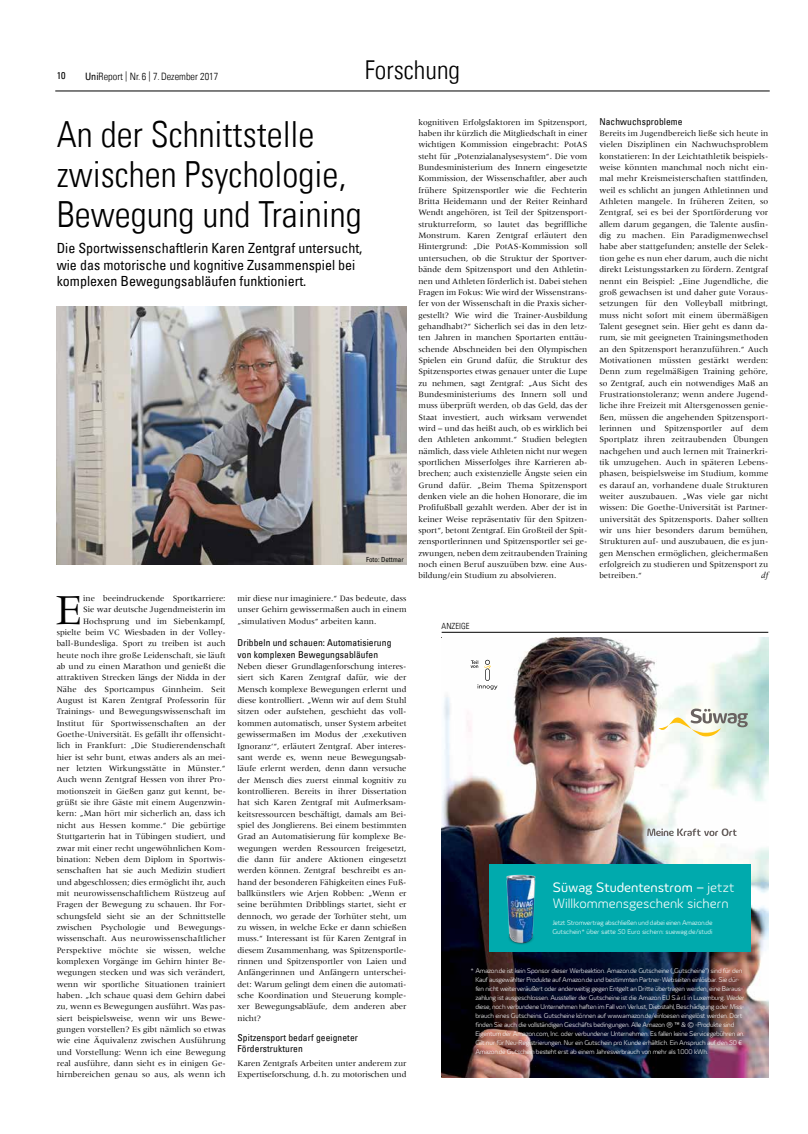
<style>
.page{position:relative;width:808px;height:1134px;background:#fff}
.page>*{position:absolute;margin:0;border:0;box-sizing:border-box;transform-origin:0 0}
.t1{font:44.3px "Meridien";color:#000}
.t2{font:36px/40px "Univers Com 47 Light Cond";color:#000}
.t3{font:26px "Univers Com 47 Light Cond";color:#000}
.t4{font:condensed 14px/16.8px "Univers Com 57";color:#000}
.t5{font:300 14px/16.8px "Innogy";letter-spacing:-.005em;color:#fff}
.t6{font:10.2px "Univers Com 47 Light Cond";color:#000}
.t7{font:condensed 10px "Univers Com 57";color:#000}
.t8{font:condensed 9.5px/11.4px "Univers Com 57";letter-spacing:.01em;color:#000}
.t9{font:italic 9px "Meridien Com";color:#000}
.t10{font:8.5px/11.3px "Meridien";letter-spacing:.005em;color:#000;text-align:justify}
.t11{font:8.5px "Univers Com 47 Light Cond";color:#000}
.t12{font:300 7px/9px "Innogy";letter-spacing:-.03em;color:#fff}
.t13{font:condensed 7px "Univers Com 57";color:#000}
.s1{font-family:"Univers Com 57";font-stretch:condensed}
.s2{font-weight:400}
</style>
<div class="page">
<hr style="left:55px;top:91px;width:715px;height:1px;background:#000">
<img style="left:442px;top:637px;width:326px;height:440px">
<div style="left:490px;top:865px;width:62px;height:87px;background:#00aaad"></div>
<div style="left:536px;top:865px;width:214px;height:87px;background:#00aaad"></div>
<img style="left:506px;top:874px;width:30px;height:71px">
<svg style="left:658px;top:709px;width:90px;height:27px"></svg>
<svg style="left:647px;top:828px;width:89px;height:8px"></svg>
<svg style="left:471px;top:660px;width:26px;height:30px"></svg>
<svg style="left:442px;top:1076px;width:7px;height:2px"></svg>
<hr style="left:442px;top:632px;width:326px;height:1px;background:#000">
<img style="left:57px;top:306px;width:350px;height:258px">
<p class="t7" style="left:57px;top:69px;width:10px">10</p>
<p class="t6" style="left:85px;top:70px;width:135px"><span class="s1">Uni</span>Report | Nr. 6 | 7.Dezember 2017</p>
<h3 class="t3" style="left:365px;top:55px;width:97px">Forschung</h3>
<h2 class="t2" style="left:57px;top:115px;width:307px">An der Schnittstelle zwischen Psychologie,<br>Bewegung und Training</h2>
<h3 class="t4" style="left:57px;top:239px;width:307px">Die Sportwissenschaftlerin Karen Zentgraf untersucht, wie das motorische und kognitive Zusammenspiel bei komplexen Bewegungsabläufen funktioniert.</h3>
<p class="t10" style="left:418px;top:116px;width:170px">kognitiven Erfolgsfaktoren im Spitzensport, haben ihr kürzlich die Mitgliedschaft in einer wichtigen Kommission eingebracht: PotAS steht für „Potenzialanalysesystem“. Die vom Bundesministerium des Innern eingesetzte Kommission, der Wissenschaftler, aber auch frühere Spitzensportler wie die Fechterin Britta Heidemann und der Reiter Reinhard Wendt angehören, ist Teil der Spitzensport&shy;strukturreform, so lautet das begriffliche Monstrum. Karen Zentgraf erläutert den Hintergrund: „Die PotAS- Kommission soll untersuchen, ob die Struktur der Sportver&shy;bände dem Spitzensport und den Athletin&shy;nen und Athleten förderlich ist. Dabei stehen Fragen im Fokus: Wie wird der Wissenstrans&shy;fer von der Wissenschaft in die Praxis sicher&shy;gestellt? Wie wird die Trainer-Ausbildung gehandhabt?“ Sicherlich sei das in den letz&shy;ten Jahren in manchen Sportarten enttäu&shy;schende Abschneiden bei den Olympischen Spielen ein Grund dafür, die Struktur des Spitzensportes etwas genauer unter die Lupe zu nehmen, sagt Zentgraf: „Aus Sicht des Bundesministeriums des Innern soll und muss überprüft werden, ob das Geld, das der Staat investiert, auch wirksam verwendet wird – und das heißt auch, ob es wirklich bei den Athleten ankommt.“ Studien belegten nämlich, dass viele Athleten nicht nur wegen sportlichen Misserfolges ihre Karrieren ab&shy;brechen; auch existenzielle Ängste seien ein Grund dafür. „Beim Thema Spitzensport denken viele an die hohen Honorare, die im Profifußball gezahlt werden. Aber der ist in keiner Weise repräsentativ für den Spitzen&shy;sport“, betont Zentgraf. Ein Großteil der Spit&shy;zensportlerinnen und Spitzensportler sei ge&shy;zwungen, neben dem zeitraubenden Training noch einen Beruf auszuüben bzw. eine Aus&shy;bildung/ein Studium zu absolvieren.</p>
<p class="t8" style="left:599px;top:116px;width:85px">Nachwuchsprobleme</p>
<p class="t10" style="left:599px;top:128px;width:170px">Bereits im Jugendbereich ließe sich heute in vielen Disziplinen ein Nachwuchsproblem konstatieren: In der Leichtathletik beispiels&shy;weise könnten manchmal noch nicht ein&shy;mal mehr Kreismeisterschaften stattfinden, weil es schlicht an jungen Athletinnen und Athleten mangele. In früheren Zeiten, so Zentgraf, sei es bei der Sportförderung vor allem darum gegangen, die Talente ausfin&shy;dig zu machen. Ein Paradigmenwechsel habe aber stattgefunden; anstelle der Selek&shy;tion gehe es nun eher darum, auch die nicht direkt Leistungsstarken zu fördern. Zentgraf nennt ein Beispiel: „Eine Jugendliche, die groß gewachsen ist und daher gute Voraus&shy;setzungen für den Volleyball mitbringt, muss nicht sofort mit einem übermäßigen Talent gesegnet sein. Hier geht es dann da&shy;rum, sie mit geeigneten Trainingsmethoden an den Spitzensport heranzuführen.“ Auch Motivationen müssten gestärkt werden:<br>Denn zum regelmäßigen Training gehöre, so Zentgraf, auch ein notwendiges Maß an Frustrationstoleranz; wenn andere Jugend&shy;liche ihre Freizeit mit Altersgenossen genie&shy;ßen, müssen die angehenden Spitzensport&shy;lerinnen und Spitzensportler auf dem Sportplatz ihren zeitraubenden Übungen nachgehen und auch lernen mit Trainerkri&shy;tik umzugehen. Auch in späteren Lebens&shy;phasen, beispielsweise im Studium, komme es darauf an, vorhandene duale Strukturen weiter auszubauen. „Was viele gar nicht wissen: Die Goethe- Universität ist Partner&shy;universität des Spitzensports. Daher sollten wir uns hier besonders darum bemühen, Strukturen auf- und auszubauen, die es jun&shy;gen Menschen ermöglichen, gleichermaßen erfolgreich zu studieren und Spitzensport zu betreiben.“</p>
<p class="t13" style="left:366px;top:555px;width:39px">Foto: Dettmar</p>
<p class="t9" style="left:761px;top:570px;width:9px">df</p>
<p class="t10" style="left:57px;top:593px;width:170px;text-align:right">ine beeindruckende Sportkarriere:<br>Sie war deutsche Jugendmeisterin im Hochsprung und im Siebenkampf, spielte beim VC Wiesbaden in der Volley&shy;ball- Bundesliga. Sport zu treiben ist auch heute noch ihre große Leidenschaft, sie läuft ab und zu einen Marathon und genießt die attraktiven Strecken längs der Nidda in der Nähe des Sportcampus Ginnheim. Seit August ist Karen Zentgraf Professorin für Trainings- und Bewegungswissenschaft im Institut für Sportwissenschaften an der Goethe--Universität. Es gefällt ihr offensicht&shy;lich in Frankfurt: „Die Studierendenschaft hier ist sehr bunt, etwas anders als an mei&shy;ner letzten Wirkungsstätte in Münster.“ Auch wenn Zentgraf Hessen von ihrer Pro&shy;motionszeit in Gießen ganz gut kennt, be&shy;grüßt sie ihre Gäste mit einem Augenzwin&shy;kern: „Man hört mir sicherlich an, dass ich nicht aus Hessen komme.“ Die gebürtige Stuttgarterin hat in Tübingen studiert, und zwar mit einer recht ungewöhnlichen Kom&shy;bination: Neben dem Diplom in Sportwis&shy;senschaften hat sie auch Medizin studiert und abgeschlossen; dies ermöglicht ihr, auch mit neurowissenschaftlichem Rüstzeug auf Fragen der Bewegung zu schauen. Ihr For&shy;schungsfeld sieht sie an der Schnittstelle zwischen Psychologie und Bewegungs&shy;wissenschaft. Aus neurowissenschaftlicher Perspektive möchte sie wissen, welche komplexen Vorgänge im Gehirn hinter Be&shy;wegungen stecken und was sich verändert, wenn wir sportliche Situationen trainiert haben. „Ich schaue quasi dem Gehirn dabei zu, wenn es Bewegungen ausführt. Was pas&shy;siert beispielsweise, wenn wir uns Bewe&shy;gungen vorstellen? Es gibt nämlich so etwas wie eine Äquivalenz zwischen Ausführung und Vorstellung: Wenn ich eine Bewegung real ausführe, dann sieht es in einigen Ge&shy;hirnbereichen genau so aus, als wenn ich</p>
<p class="t10" style="left:238px;top:593px;width:170px">mir diese nur imaginiere.“ Das bedeute, dass unser Gehirn gewissermaßen auch in einem „simulativen Modus“ arbeiten kann.</p>
<h1 class="t1" style="left:56px;top:585px;width:29px">E</h1>
<p class="t8" style="left:238px;top:637px;width:155px">Dribbeln und schauen: Automatisierung von komplexen Bewegungsabläufen</p>
<p class="t10" style="left:238px;top:661px;width:170px">Neben dieser Grundlagenforschung interes&shy;siert sich Karen Zentgraf dafür, wie der Mensch komplexe Bewegungen erlernt und diese kontrolliert. „Wenn wir auf dem Stuhl sitzen oder aufstehen, geschieht das voll&shy;kommen automatisch, unser System arbeitet gewissermaßen im Modus der ‚exekutiven Ignoranz‘“, erläutert Zentgraf. Aber interes&shy;sant werde es, wenn neue Bewegungsab&shy;läufe erlernt werden, denn dann versuche der Mensch dies zuerst einmal kognitiv zu kontrollieren. Bereits in ihrer Dissertation hat sich Karen Zentgraf mit Aufmerksam&shy;keitsressourcen beschäftigt, damals am Bei&shy;spiel des Jonglierens. Bei einem bestimmten Grad an Automatisierung für komplexe Be&shy;wegungen werden Ressourcen freigesetzt, die dann für andere Aktionen eingesetzt werden können. Zentgraf beschreibt es an&shy;hand der besonderen Fähigkeiten eines Fuß&shy;ballkünstlers wie Arjen Robben: „Wenn er seine berühmten Dribblings startet, sieht er dennoch, wo gerade der Torhüter steht, um zu wissen, in welche Ecke er dann schießen muss.“ Interessant ist für Karen Zentgraf in diesem Zusammenhang, was Spitzensportle&shy;rinnen und Spitzensportler von Laien und Anfängerinnen und Anfängern unterschei&shy;det: Warum gelingt dem einen die automati&shy;sche Koordination und Steuerung komple&shy;xer Bewegungsabläufe, dem anderen aber nicht?</p>
<p class="t8" style="left:238px;top:1031px;width:122px">Spitzensport bedarf geeigneter<br>Förderstrukturen</p>
<p class="t10" style="left:238px;top:1057px;width:170px">Karen Zentgrafs Arbeiten unter anderem zur<br>Expertiseforschung, d. h. zu motorischen und</p>
<p class="t11" style="left:442px;top:621px;width:10px">Anzeige</p>
<h3 class="t5" style="left:552px;top:878px;width:183px"><span class="s2">Süwag Studentenstrom –</span> jetzt<br>Willkommensgeschenk sichern</h3>
<p class="t12" style="left:552px;top:919px;width:162px;line-height:8.4px">Jetzt Stromvertrag abschließen und dabei einen Amazon.de<br>Gutschein* über satte 50 Euro sichern: suewag.de/studi</p>
<p class="t12" style="left:475px;top:966px;width:271px;text-indent:-5px">* Amazon.de ist kein Sponsor dieser Werbeaktion. Amazon.de Gutscheine („Gutscheine“) sind für den Kauf ausgewählter Produkte auf Amazon.de und bestimmten Partner-Webseiten einlösbar. Sie dür&shy;fen nicht weiterveräußert oder anderweitig gegen Entgelt an Dritte übertragen werden, eine Baraus&shy;zahlung ist ausgeschlossen. Aussteller der Gutscheine ist die Amazon EU S.à r.l. in Luxemburg. Weder diese, noch verbundene Unternehmen haften im Fall von Verlust, Diebstahl, Beschädigung oder Miss&shy;brauch eines Gutscheins. Gutscheine können auf www.amazon.de/einloesen eingelöst werden. Dort finden Sie auch die vollständigen Geschäfts bedingungen. Alle Amazon ® ™ &amp; © -Produkte sind Eigentum der Amazon.com, Inc. oder verbundener Unternehmen. Es fallen keine Servicegebühren an.<br>Gilt nur für Neu-Registrierungen. Nur ein Gutschein pro Kunde erhältlich. Ein Anspruch auf den 50 € Amazon.de Gutschein besteht erst ab einem Jahresverbrauch von mehr als 1.000 kWh.</p>
</div>
